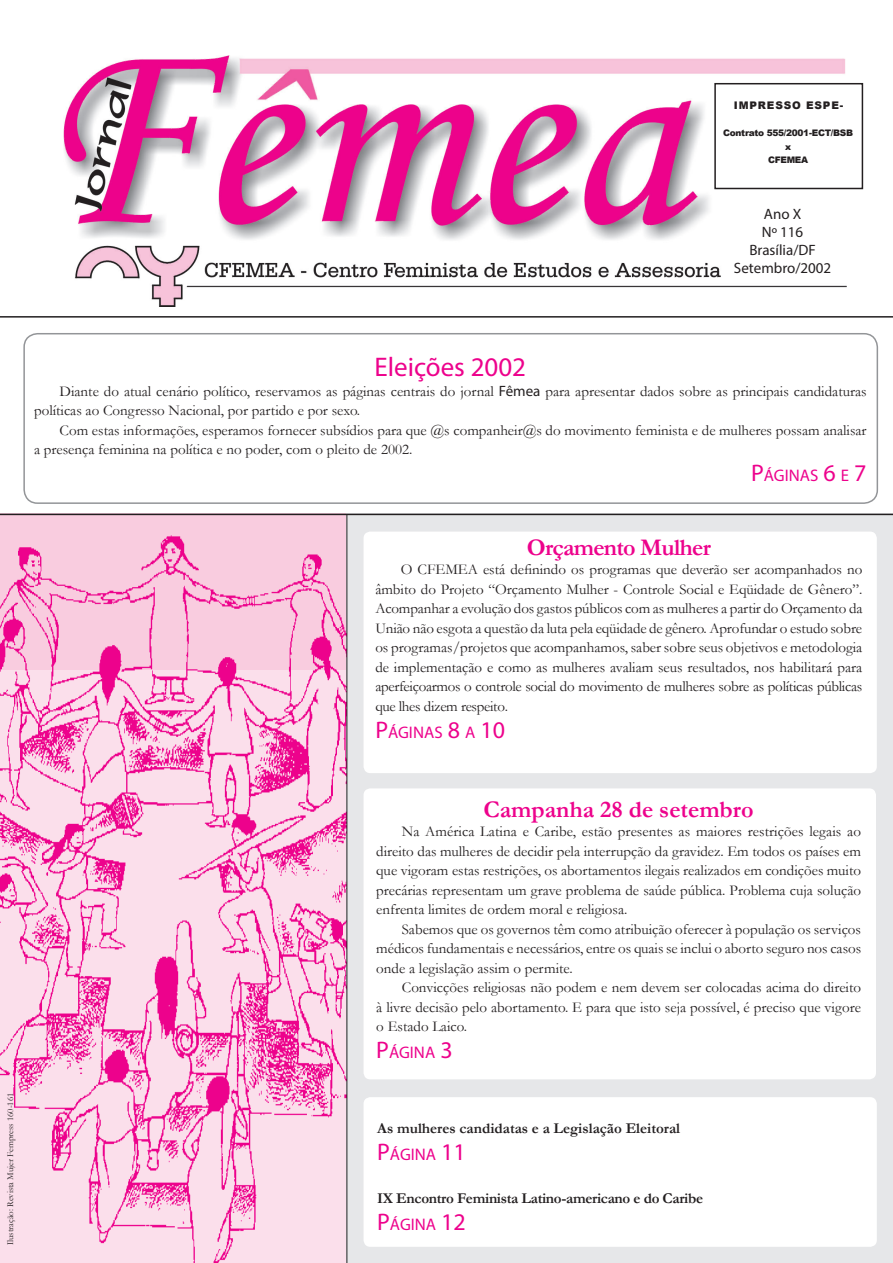
<style>
.page{position:relative;width:893px;height:1263px;background:#fff}
.page>*{position:absolute;margin:0;border:0;box-sizing:border-box;transform-origin:0 0}
.subt_capa_j{font:27px "Myriad Pro";color:#ed028c}
.subtitulo_j{font:700 24px "Garamond";color:#ed028c}
.subtitulo_j-2{font:700 24px "Garamond";letter-spacing:-.03em;color:#ed028c}
.capa_numero{font:16.8px "Myriad Pro";color:#ed028c}
.corpo_texto_j{font:15px/19.5px "Garamond";color:#231f20;text-align:justify}
.corpo_texto_j-2{font:700 15px "Garamond";letter-spacing:-.02em;color:#231f20}
.corpo_texto_j-3{font:700 15px "Garamond";color:#231f20}
.t1{font:15px "Myriad Pro";color:#231f20}
.t2{font:900 10.5px "Arial";letter-spacing:.08em;color:#231f20}
.creditos_j{font:9px "Garamond";color:#231f20}
.t3{font:900 9px "Arial";letter-spacing:-.03em;color:#231f20}
.s1{font-family:"Myriad Pro"}
.s2{font-size:24px}
</style>
<div class="page">
<div style="left:347px;top:514px;width:546px;height:749px;background:#e6e7e9"></div>
<hr style="left:0;top:514px;width:893px;height:1px;background:#231f20">
<div style="left:364px;top:1097px;width:513px;height:150px;background:#fff;border-radius:7px"></div>
<div style="left:364px;top:788px;width:512px;height:291px;background:#fff;border-radius:7px"></div>
<div style="left:364px;top:532px;width:513px;height:241px;background:#fff;border-radius:7px"></div>
<div style="left:23px;top:333px;width:855px;height:171px;border:2px solid #939598;border-radius:14px"></div>
<img style="left:64px;top:55px;width:782px;height:252px">
<div style="left:714px;top:83px;width:149px;height:106px;border:2px solid #231f20"></div>
<hr style="left:0;top:316px;width:893px;height:2px;background:#231f20">
<img style="left:0;top:513px;width:346px;height:750px">
<hr style="left:346px;top:514px;width:1px;height:749px;background:#231f20">
<p class="t2" style="left:734px;top:97px;width:111px">IMPRESSO ESPE-</p>
<p class="t3" style="left:723px;top:126px;width:132px">Contrato 555/2001-ECT/BSB</p>
<p class="t3" style="left:785px;top:140px;width:8px">x</p>
<p class="t3" style="left:768px;top:153px;width:42px">CFEMEA</p>
<p class="t1" style="left:764px;top:204px;width:39px">Ano X</p>
<p class="t1" style="left:762px;top:222px;width:43px">Nº 116</p>
<p class="t1" style="left:749px;top:240px;width:68px">Brasília/DF</p>
<p class="t1" style="left:734px;top:258px;width:99px">Setembro/2002</p>
<p class="subt_capa_j" style="left:375px;top:351px;width:153px">Eleições 2002</p>
<p class="corpo_texto_j" style="left:34px;top:381px;width:834px;text-indent:26px">Diante do atual cenário político, reservamos as páginas centrais do jornal <span class="s1">Fêmea</span> para apresentar dados sobre as principais candidaturas políticas ao Congresso Nacional, por partido e por sexo.</p>
<p class="corpo_texto_j" style="left:34px;top:420px;width:834px;text-indent:26px">Com estas informações, esperamos fornecer subsídios para que @s companheir@s do movimento feminista e de mulheres possam analisar a presença feminina na política e no poder, com o pleito de 2002.</p>
<p class="capa_numero" style="left:751px;top:465px;width:117px"><span class="s2">P</span>ÁGINAS <span class="s2">6</span> E <span class="s2">7</span></p>
<p class="subtitulo_j-2" style="left:527px;top:531px;width:186px">Orçamento Mulher</p>
<p class="corpo_texto_j" style="left:375px;top:559px;width:489px;text-indent:26px">O CFEMEA está definindo os programas que deverão ser acompanhados no âmbito do Projeto “Orçamento Mulher - Controle Social e Eqüidade de Gênero”.<br>Acompanhar a evolução dos gastos públicos com as mulheres a partir do Orçamento da União não esgota a questão da luta pela eqüidade de gênero. Aprofundar o estudo sobre os programas/projetos que acompanhamos, saber sobre seus objetivos e metodologia de implementação e como as mulheres avaliam seus resultados, nos habilitará para aperfeiçoarmos o controle social do movimento de mulheres sobre as políticas públicas que lhes dizem respeito.</p>
<p class="capa_numero" style="left:375px;top:722px;width:131px"><span class="s2">P</span>ÁGINAS <span class="s2">8</span> A <span class="s2">10</span></p>
<p class="creditos_j" style="left:4px;top:1245px;width:154px;rotate:-90deg">Ilustração: Revista Mujer Fempress 160-161</p>
<p class="subtitulo_j" style="left:484px;top:793px;width:272px">Campanha 28 de setembro</p>
<p class="corpo_texto_j" style="left:376px;top:822px;width:486px;text-indent:26px">Na América Latina e Caribe, estão presentes as maiores restrições legais ao direito das mulheres de decidir pela interrupção da gravidez. Em todos os países em que vigoram estas restrições, os abortamentos ilegais realizados em condições muito precárias representam um grave problema de saúde pública. Problema cuja solução enfrenta limites de ordem moral e religiosa.</p>
<p class="corpo_texto_j" style="left:376px;top:919px;width:486px;text-indent:26px">Sabemos que os governos têm como atribuição oferecer à população os serviços médicos fundamentais e necessários, entre os quais se inclui o aborto seguro nos casos onde a legislação assim o permite.</p>
<p class="corpo_texto_j" style="left:376px;top:978px;width:486px;text-indent:26px">Convicções religiosas não podem e nem devem ser colocadas acima do direito à livre decisão pelo abortamento. E para que isto seja possível, é preciso que vigore o Estado Laico.</p>
<p class="capa_numero" style="left:376px;top:1042px;width:78px"><span class="s2">P</span>ÁGINA <span class="s2">3</span></p>
<p class="corpo_texto_j-3" style="left:377px;top:1118px;width:304px">As mulheres candidatas e a Legislação Eleitoral</p>
<p class="capa_numero" style="left:377px;top:1144px;width:90px"><span class="s2">P</span>ÁGINA <span class="s2">11</span></p>
<p class="corpo_texto_j-2" style="left:377px;top:1188px;width:327px">IX Encontro Feminista Latino-americano e do Caribe</p>
<p class="capa_numero" style="left:377px;top:1214px;width:90px"><span class="s2">P</span>ÁGINA <span class="s2">12</span></p>
</div>
